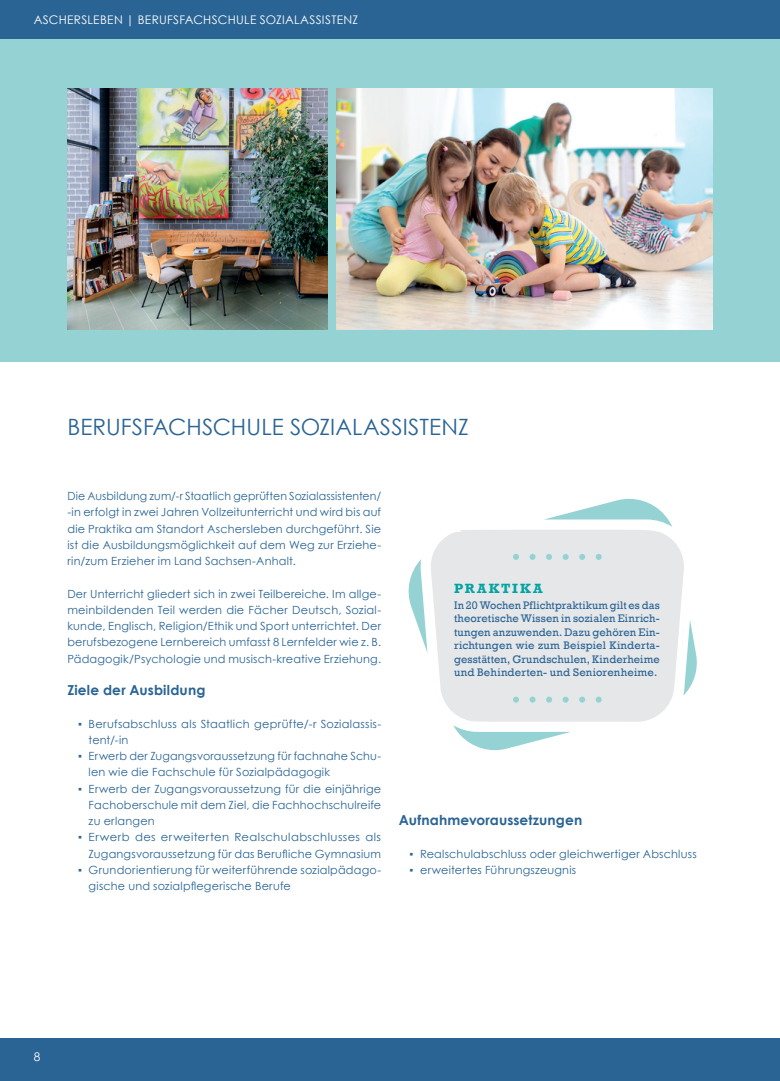
<style>
.page{position:relative;width:780px;height:1081px;background:#fff}
.page>*{position:absolute;margin:0;border:0;box-sizing:border-box;transform-origin:0 0}
.Heading_1{font:22.5px "Century Gothic";color:#2a6494}
.Heading_2{font:700 13.75px "Century Gothic";letter-spacing:.01em;color:#2a6494}
.Liste{font:700 13.75px "Rockwell";letter-spacing:.145em;color:#00a3a1}
.t1{font:11.88px "Century Gothic";letter-spacing:.025em;color:#fff}
.t2{font:11.25px/16.2px "Century Gothic";letter-spacing:.02em;color:#2a6494;text-align:justify}
.Liste-2{font:11.25px/13.5px "Rockwell";letter-spacing:.015em;color:#2a6494;text-align:justify}
</style>
<div class="page">
<div style="left:0;top:39px;width:780px;height:322px;background:#95d2d3"></div>
<img style="left:337px;top:89px;width:375px;height:241px">
<img style="left:67px;top:89px;width:261px;height:241px">
<svg style="left:408px;top:499px;width:289px;height:251px"></svg>
<svg style="left:426px;top:525px;width:262px;height:201px;background:#e9eaeb"></svg>
<svg style="left:595px;top:696px;width:6px;height:6px"></svg>
<svg style="left:579px;top:696px;width:6px;height:6px"></svg>
<svg style="left:562px;top:696px;width:6px;height:6px"></svg>
<svg style="left:546px;top:696px;width:6px;height:6px"></svg>
<svg style="left:529px;top:696px;width:6px;height:6px"></svg>
<svg style="left:513px;top:696px;width:6px;height:6px"></svg>
<svg style="left:595px;top:554px;width:6px;height:6px"></svg>
<svg style="left:579px;top:554px;width:6px;height:6px"></svg>
<svg style="left:562px;top:554px;width:6px;height:6px"></svg>
<svg style="left:546px;top:554px;width:6px;height:6px"></svg>
<svg style="left:529px;top:554px;width:6px;height:6px"></svg>
<svg style="left:513px;top:554px;width:6px;height:6px"></svg>
<div style="left:0;top:1038px;width:780px;height:43px;background:#2a6494"></div>
<div style="left:0;top:0;width:780px;height:39px;background:#2a6494"></div>
<p class="t1" style="left:34px;top:12px;width:326px">ASCHERSLEBEN | BERUFSFACHSCHULE SOZIALASSISTENZ</p>
<p class="Heading_1" style="left:67px;top:411px;width:403px">BERUFSFACHSCHULE SOZIALASSISTENZ</p>
<p class="t2" style="left:67px;top:488px;width:315px">Die Ausbildung zum/-r Staatlich geprüften Sozialassistenten/ -in erfolgt in zwei Jahren Vollzeitunterricht und wird bis auf die Praktika am Standort Aschersleben durchgeführt. Sie ist die Ausbildungsmöglichkeit auf dem Weg zur Erziehe&shy;rin/zum Erzieher im Land Sachsen-Anhalt.</p>
<p class="t2" style="left:67px;top:585px;width:315px">Der Unterricht gliedert sich in zwei Teilbereiche. Im allge&shy;meinbildenden Teil werden die Fächer Deutsch, Sozial&shy;kunde, Englisch, Religion/Ethik und Sport unterrichtet. Der berufsbezogene Lernbereich umfasst 8 Lernfelder wie z. B.<br>Pädagogik/Psychologie und musisch-kreative Erziehung.</p>
<p class="Heading_2" style="left:67px;top:680px;width:139px">Ziele der Ausbildung</p>
<p class="t2" style="left:89px;top:715px;width:294px;text-indent:-11px">▪ Berufsabschluss als Staatlich geprüfte/-r Sozialassis&shy;tent/-in</p>
<p class="t2" style="left:89px;top:748px;width:294px;text-indent:-11px">▪ Erwerb der Zugangsvoraussetzung für fachnahe Schu&shy;len wie die Fachschule für Sozialpädagogik</p>
<p class="t2" style="left:89px;top:780px;width:294px;text-indent:-11px">▪ Erwerb der Zugangsvoraussetzung für die einjährige Fachoberschule mit dem Ziel, die Fachhochschulreife zu erlangen</p>
<p class="t2" style="left:78px;top:829px;width:304px;text-align:right">▪ Erwerb des erweiterten Realschulabschlusses als<br>Zugangsvoraussetzung für das Berufliche Gymnasium</p>
<p class="t2" style="left:89px;top:861px;width:294px;text-indent:-11px">▪ Grundorientierung für weiterführende sozialpädago&shy;gische und sozialpflegerische Berufe</p>
<p class="Liste" style="left:454px;top:580px;width:90px">PRAKTIKA</p>
<p class="Liste-2" style="left:454px;top:598px;width:207px">In 20 Wochen Pflichtpraktikum gilt es das theoretische Wissen in sozialen Einrich&shy;tungen anzuwenden. Dazu gehören Ein&shy;richtungen wie zum Beispiel Kinderta&shy;gesstätten, Grundschulen, Kinderheime und Behinderten- und Seniorenheime.</p>
<p class="Heading_2" style="left:399px;top:810px;width:185px">Aufnahmevoraussetzungen</p>
<p class="t2" style="left:409px;top:845px;width:289px">▪ Realschulabschluss oder gleichwertiger Abschluss</p>
<p class="t2" style="left:409px;top:861px;width:168px">▪ erweitertes Führungszeugnis</p>
<p class="t1" style="left:34px;top:1048px;width:8px">8</p>
</div>
